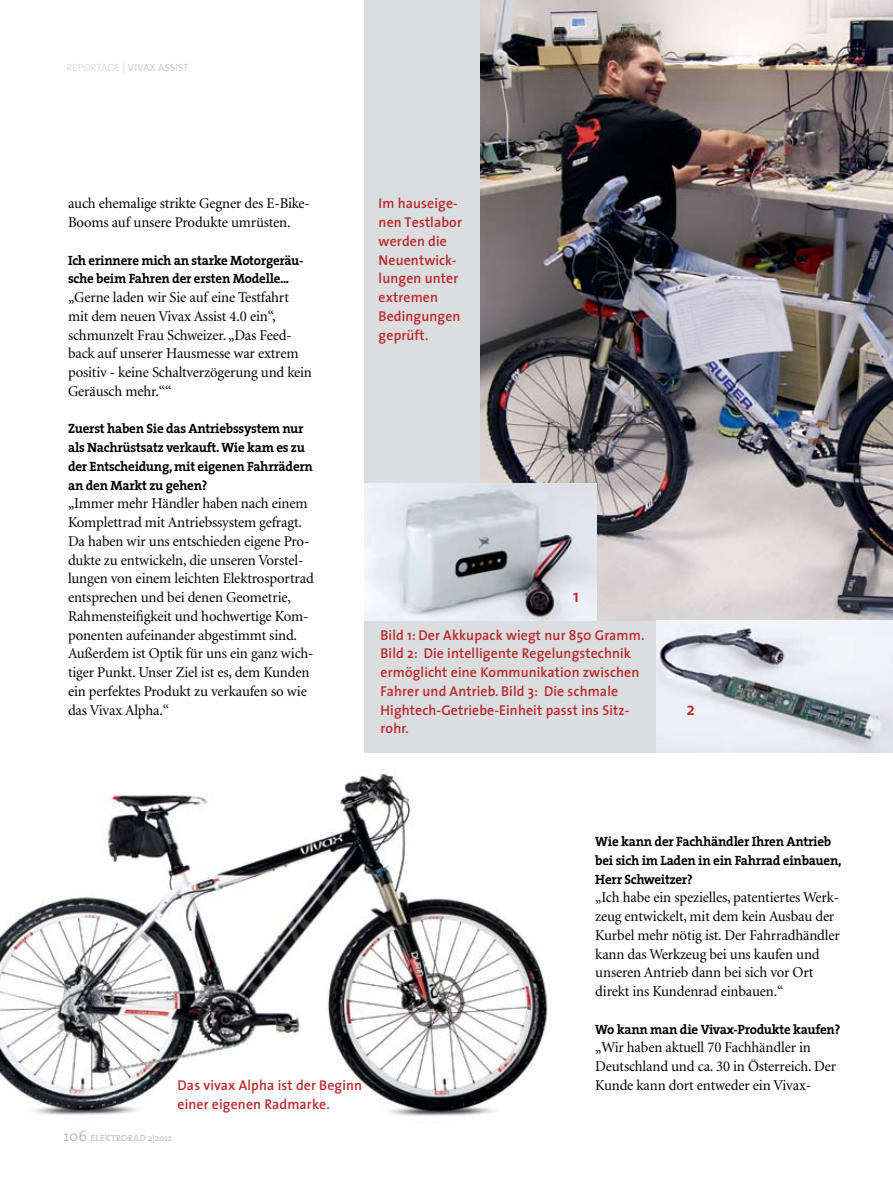
<style>
.page{position:relative;width:893px;height:1191px;background:#fff}
.page>*{position:absolute;margin:0;border:0;box-sizing:border-box;transform-origin:0 0}
.t1{font:600 18px "The Sans";color:#b8292f}
.t2{font:15px/18.8px "Minion LT";letter-spacing:-.01em;color:#000}
.t3{font:600 14.25px/18.8px "The Sans";letter-spacing:.01em;color:#b8292f}
.t4{font:700 13.5px/18.8px "The Serif";letter-spacing:-.02em;color:#000}
.t5{font:10.5px "The Sans Semi Bold Caps";color:#d1d3d4}
.t6{font:9px "The Serif";letter-spacing:.015em;color:#bcbdc0}
.s1{font-family:"The Sans";font-weight:300}
.s2{font-size:15px}
</style>
<div class="page">
<div style="left:365px;top:0;width:528px;height:752px;background:#dcddde"></div>
<img style="left:480px;top:0;width:413px;height:621px">
<img style="left:365px;top:484px;width:231px;height:137px">
<img style="left:656px;top:621px;width:237px;height:131px">
<img style="left:0;top:773px;width:548px;height:343px">
<p class="t5" style="left:66px;top:58px;width:123px"><span class="s1">R EPORTAGE |</span> VIVAX ASSIST</p>
<p class="t2" style="left:68px;top:195px;width:243px">auch ehemalige strikte Gegner des E-Bike-<br>Booms auf unsere Produkte umrüsten.</p>
<p class="t4" style="left:68px;top:250px;width:237px">Ich erinnere mich an starke Motorgeräu&shy;sche beim Fahren der ersten Modelle...</p>
<p class="t2" style="left:68px;top:288px;width:245px">„Gerne laden wir Sie auf eine Testfahrt mit dem neuen Vivax Assist 4.0 ein“, schmunzelt Frau Schweizer. „Das Feed&shy;back auf unserer Hausmesse war extrem positiv - keine Schaltverzögerung und kein Geräusch mehr.““</p>
<p class="t4" style="left:68px;top:419px;width:246px">Zuerst haben Sie das Antriebssystem nur als Nachrüstsatz verkauft. Wie kam es zu der Entscheidung, mit eigenen Fahrrädern an den Markt zu gehen?</p>
<p class="t2" style="left:68px;top:495px;width:247px">„Immer mehr Händler haben nach einem Komplettrad mit Antriebssystem gefragt.<br>Da haben wir uns entschieden eigene Pro&shy;dukte zu entwickeln, die unseren Vorstel&shy;lungen von einem leichten Elektrosportrad entsprechen und bei denen Geometrie, Rahmensteifigkeit und hochwertige Kom&shy;ponenten aufeinander abgestimmt sind.<br>Außerdem ist Optik für uns ein ganz wich&shy;tiger Punkt. Unser Ziel ist es, dem Kunden ein perfektes Produkt zu verkaufen so wie das Vivax Alpha.“</p>
<p class="t3" style="left:379px;top:194px;width:85px">Im hauseige&shy;nen Testlabor werden die<br>Neuentwick&shy;lungen unter extremen<br>Bedingungen geprüft.</p>
<p class="t1" style="left:573px;top:581px;width:7px">1</p>
<p class="t3" style="left:381px;top:625px;width:265px">Bild 1: Der Akkupack wiegt nur 850 Gramm.<br>Bild 2: Die intelligente Regelungstechnik ermöglicht eine Kommunikation zwischen Fahrer und Antrieb. Bild 3: Die schmale Hightech-Getriebe-Einheit passt ins Sitz&shy;rohr.</p>
<p class="t1" style="left:686px;top:693px;width:10px">2</p>
<p class="t3" style="left:178px;top:1075px;width:186px">Das vivax Alpha ist der Beginn einer eigenen Radmarke.</p>
<p class="t6" style="left:64px;top:1130px;width:110px"><span class="s2">106</span> ELEKTRORAD 2|2012</p>
<p class="t4" style="left:595px;top:831px;width:248px">Wie kann der Fachhändler Ihren Antrieb bei sich im Laden in ein Fahrrad einbauen,<br>Herr Schweitzer?</p>
<p class="t2" style="left:595px;top:888px;width:246px">„Ich habe ein spezielles, patentiertes Werk&shy;zeug entwickelt, mit dem kein Ausbau der Kurbel mehr nötig ist. Der Fahrradhändler kann das Werkzeug bei uns kaufen und unseren Antrieb dann bei sich vor Ort direkt ins Kundenrad einbauen.“</p>
<p class="t4" style="left:595px;top:1019px;width:247px">Wo kann man die Vivax-Produkte kaufen?</p>
<p class="t2" style="left:595px;top:1038px;width:242px">„Wir haben aktuell 70 Fachhändler in<br>Deutschland und ca. 30 in Österreich. Der<br>Kunde kann dort entweder ein Vivax-</p>
</div>
